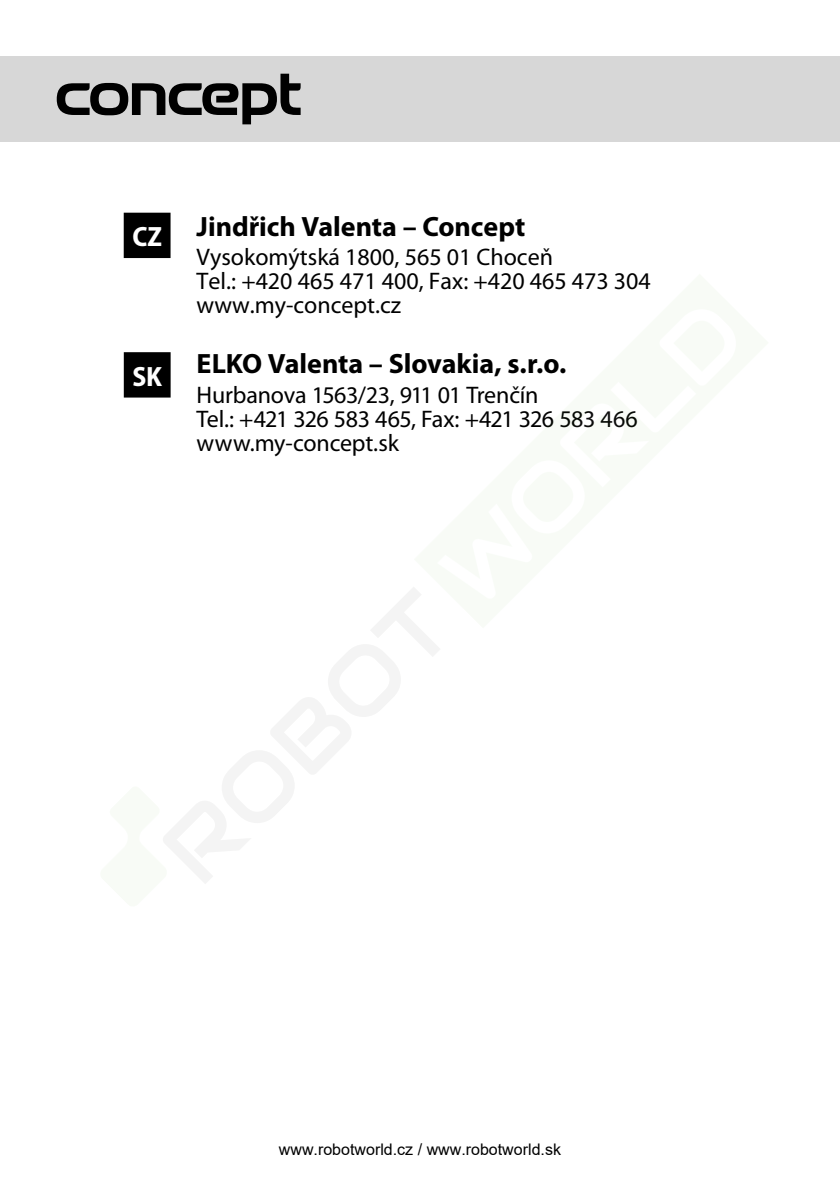
<style>
.page{position:relative;width:840px;height:1191px;background:#fff}
.page>*{position:absolute;margin:0;border:0;box-sizing:border-box;transform-origin:0 0}
.t1{font:700 28px "Myriad Pro";letter-spacing:-.005em;color:#000}
.t2{font:700 semi-condensed 28px "Myriad Pro";color:#fff}
.t3{font:24px/24px "Myriad Pro";color:#000}
.t4{font:16px "Arial";color:#000}
</style>
<div class="page">
<div style="left:1px;top:57px;width:838px;height:85px;background:#d7d7d7"></div>
<svg style="left:57px;top:74px;width:243px;height:50px"></svg>
<div style="left:125px;top:214px;width:44px;height:43px;background:#000"></div>
<div style="left:124px;top:213px;width:46px;height:45px;border:2px solid #000"></div>
<svg style="left:123px;top:352px;width:316px;height:531px"></svg>
<p class="t2" style="left:132px;top:221px;width:31px">CZ</p>
<p class="t2" style="left:132px;top:360px;width:31px">SK</p>
<p class="t1" style="left:196px;top:210px;width:330px">Jindřich Valenta – Concept</p>
<p class="t3" style="left:196px;top:246px;width:455px">Vysokomýtská 1800, 565 01 Choceň<br>Tel.: +420 465 471 400, Fax: +420 465 473 304 www.my-concept.cz</p>
<p class="t1" style="left:196px;top:348px;width:371px">ELKO Valenta – Slovakia, s.r.o.</p>
<p class="t3" style="left:196px;top:383px;width:442px">Hurbanova 1563/23, 911 01 Trenčín<br>Tel.: +421 326 583 465, Fax: +421 326 583 466 www.my-concept.sk</p>
<p class="t4" style="left:279px;top:1138px;width:283px">www.robotworld.cz / www.robotworld.sk</p>
</div>
